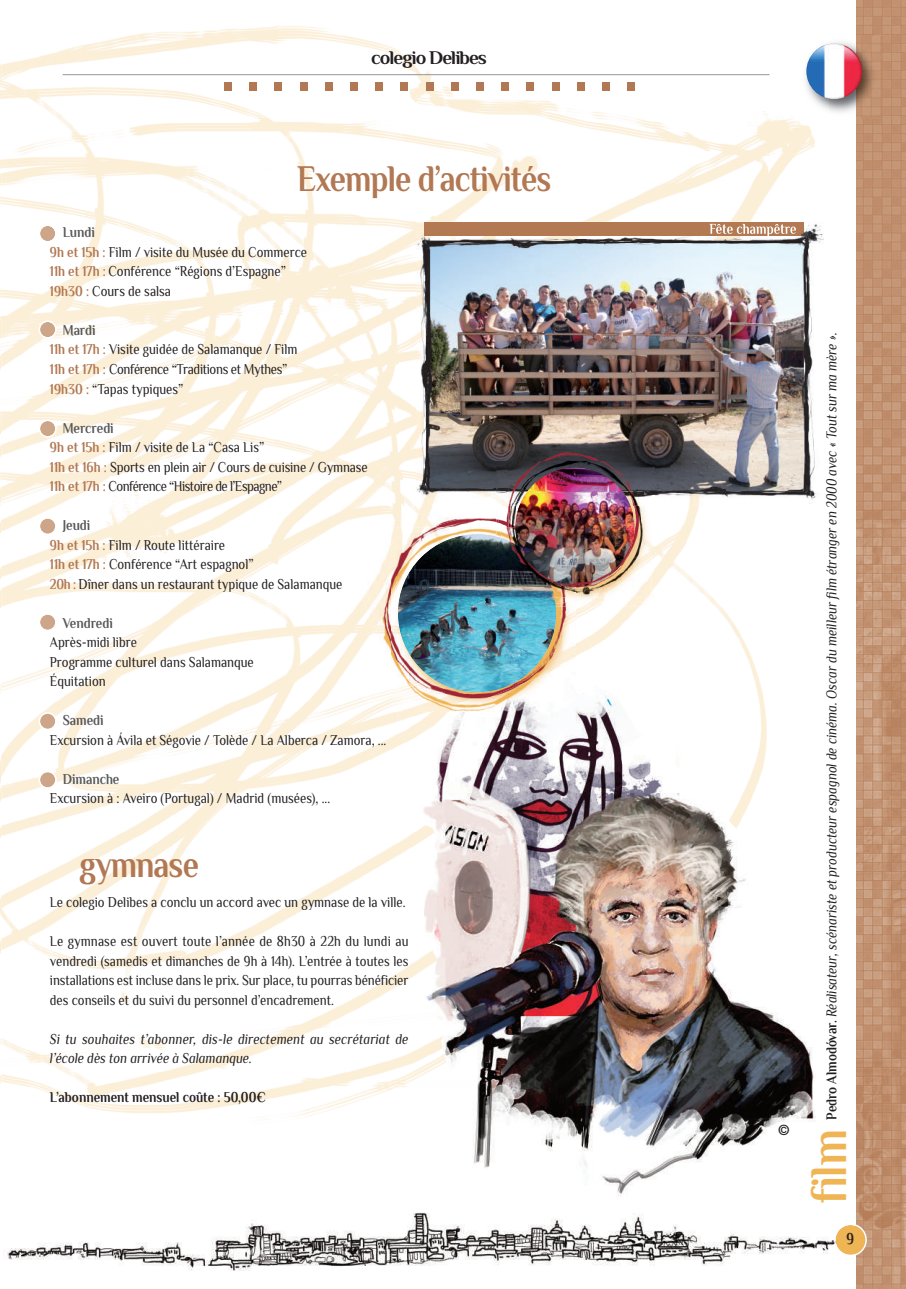
<style>
.page{position:relative;width:906px;height:1289px;background:#fff}
.page>*{position:absolute;margin:0;border:0;box-sizing:border-box;transform-origin:0 0}
.t1{font:700 52.65px "Philosopher";color:#efb454;scale:.82 1}
.t2{font:700 37.5px "Philosopher";letter-spacing:-.025em;color:#b17853;scale:.85 1}
.t3{font:700 19.35px "Philosopher";letter-spacing:-.05em;color:#231f20}
.t4{font:700 16.5px "Philosopher";color:#231f20;scale:.82 1}
.t5{font:15px/19.5px "Philosopher";color:#231f20;scale:.85 1}
.t6{font:italic 15px/19.5px "Philosopher";color:#231f20;scale:.85 1}
.t7{font:700 15px "Philosopher";color:#231f20;scale:.85 1}
.t8{font:700 15px "Philosopher";color:#57585a;scale:.85 1}
.t9{font:14.7px "Frutiger";color:#231f20}
.s1{font-weight:700;color:#57585a}
.s2{font-weight:700;color:#b17853}
.s3{font-weight:700;font-style:normal}
</style>
<div class="page">
<svg style="left:856px;top:0;width:50px;height:1288px;fill:#c29271"></svg>
<img style="left:1px;top:26px;width:823px;height:1245px">
<hr style="left:63px;top:74px;width:706px;height:1px;background:#939598">
<img style="left:799px;top:36px;width:83px;height:83px">
<img style="left:806px;top:43px;width:56px;height:56px;border-radius:50%">
<div style="left:224px;top:82px;width:8px;height:8px;background:#b17853"></div>
<div style="left:249px;top:82px;width:8px;height:8px;background:#b17853"></div>
<div style="left:274px;top:82px;width:8px;height:8px;background:#b17853"></div>
<div style="left:300px;top:82px;width:7px;height:8px;background:#b17853"></div>
<div style="left:325px;top:82px;width:8px;height:8px;background:#b17853"></div>
<div style="left:350px;top:82px;width:8px;height:8px;background:#b17853"></div>
<div style="left:375px;top:82px;width:8px;height:8px;background:#b17853"></div>
<div style="left:400px;top:82px;width:8px;height:8px;background:#b17853"></div>
<div style="left:426px;top:82px;width:7px;height:8px;background:#b17853"></div>
<div style="left:451px;top:82px;width:7px;height:8px;background:#b17853"></div>
<div style="left:476px;top:82px;width:8px;height:8px;background:#b17853"></div>
<div style="left:501px;top:82px;width:8px;height:8px;background:#b17853"></div>
<div style="left:526px;top:82px;width:8px;height:8px;background:#b17853"></div>
<div style="left:552px;top:82px;width:7px;height:8px;background:#b17853"></div>
<div style="left:577px;top:82px;width:7px;height:8px;background:#b17853"></div>
<div style="left:602px;top:82px;width:8px;height:8px;background:#b17853"></div>
<div style="left:627px;top:82px;width:8px;height:8px;background:#b17853"></div>
<img style="left:4px;top:1207px;width:830px;height:62px">
<svg style="left:39px;top:224px;width:18px;height:18px"></svg>
<svg style="left:39px;top:320px;width:18px;height:18px"></svg>
<svg style="left:39px;top:419px;width:18px;height:18px"></svg>
<svg style="left:39px;top:517px;width:18px;height:18px"></svg>
<svg style="left:39px;top:613px;width:18px;height:18px"></svg>
<svg style="left:39px;top:712px;width:18px;height:18px"></svg>
<svg style="left:39px;top:770px;width:18px;height:18px"></svg>
<img style="left:416px;top:221px;width:407px;height:285px">
<img style="left:426px;top:243px;width:377px;height:248px">
<div style="left:424px;top:223px;width:379px;height:13px;background:#b27953"></div>
<img style="left:709px;top:224px;width:44px;height:10px">
<svg style="left:834px;top:1223px;width:33px;height:33px"></svg>
<img style="left:420px;top:666px;width:395px;height:544px">
<img style="left:403px;top:735px;width:45px;height:11px">
<img style="left:396px;top:712px;width:1px;height:23px">
<img style="left:350px;top:549px;width:41px;height:145px">
<img style="left:575px;top:686px;width:20px;height:10px">
<img style="left:461px;top:712px;width:61px;height:23px">
<img style="left:575px;top:606px;width:25px;height:79px">
<img style="left:351px;top:506px;width:142px;height:43px">
<img style="left:454px;top:495px;width:39px;height:11px">
<img style="left:575px;top:621px;width:18px;height:54px">
<img style="left:431px;top:508px;width:65px;height:19px">
<img style="left:397px;top:712px;width:64px;height:23px">
<img style="left:356px;top:539px;width:35px;height:148px">
<img style="left:575px;top:675px;width:19px;height:15px">
<img style="left:448px;top:712px;width:45px;height:11px">
<img style="left:391px;top:527px;width:184px;height:185px">
<img style="left:461px;top:666px;width:114px;height:46px">
<img style="left:651px;top:461px;width:3px;height:70px">
<img style="left:579px;top:579px;width:75px;height:27px">
<img style="left:556px;top:604px;width:9px;height:2px">
<img style="left:508px;top:597px;width:21px;height:9px">
<img style="left:639px;top:445px;width:12px;height:16px">
<img style="left:496px;top:445px;width:46px;height:16px">
<img style="left:496px;top:461px;width:12px;height:19px">
<svg style="left:496px;top:527px;width:4px;height:9px"></svg>
<img style="left:496px;top:536px;width:12px;height:61px">
<img style="left:647px;top:491px;width:4px;height:15px">
<img style="left:644px;top:461px;width:7px;height:30px">
<img style="left:654px;top:545px;width:5px;height:32px">
<img style="left:620px;top:442px;width:16px;height:3px">
<svg style="left:534px;top:604px;width:22px;height:3px"></svg>
<img style="left:651px;top:531px;width:3px;height:48px">
<img style="left:579px;top:597px;width:12px;height:3px">
<img style="left:555px;top:597px;width:10px;height:7px">
<img style="left:529px;top:597px;width:26px;height:9px">
<img style="left:542px;top:445px;width:97px;height:16px">
<img style="left:496px;top:509px;width:12px;height:18px">
<img style="left:500px;top:527px;width:8px;height:14px">
<img style="left:502px;top:538px;width:6px;height:23px">
<img style="left:579px;top:506px;width:72px;height:91px">
<img style="left:634px;top:491px;width:13px;height:15px">
<svg style="left:493px;top:480px;width:15px;height:29px"></svg>
<img style="left:508px;top:461px;width:136px;height:30px">
<img style="left:508px;top:491px;width:7px;height:9px">
<img style="left:512px;top:486px;width:3px;height:5px">
<svg style="left:565px;top:587px;width:14px;height:19px"></svg>
<img style="left:508px;top:506px;width:7px;height:35px">
<img style="left:508px;top:500px;width:7px;height:6px">
<img style="left:554px;top:587px;width:14px;height:10px">
<img style="left:508px;top:541px;width:46px;height:56px">
<img style="left:515px;top:468px;width:119px;height:119px">
<p class="t3" style="left:371px;top:47px;width:117px">colegio Delibes</p>
<h2 class="t2" style="left:297px;top:159px;width:300px">Exemple d’activités</h2>
<p class="t5" style="left:50px;top:223px;width:304px;text-indent:13px"><span class="s1">Lundi<br></span><span class="s2">9h et 15h :</span> Film / visite du Musée du Commerce<br><span class="s2">11h et 17h :</span> Conférence “Régions d’Espagne”<br><span class="s2">19h30 :</span> Cours de salsa</p>
<p class="t5" style="left:50px;top:320px;width:293px;text-indent:13px"><span class="s1">Mardi<br></span><span class="s2">11h et 17h :</span> Visite guidée de Salamanque / Film<br><span class="s2">11h et 17h :</span> Conférence “Traditions et Mythes”<br><span class="s2">19h30 :</span> “Tapas typiques”</p>
<p class="t5" style="left:50px;top:418px;width:375px;text-indent:13px"><span class="s1">Mercredi<br></span><span class="s2">9h et 15h :</span> Film / visite de La “Casa Lis”<br><span class="s2">11h et 16h :</span> Sports en plein air / Cours de cuisine / Gymnase <span class="s2">11h et 17h :</span> Conférence “Histoire de l’Espagne”</p>
<p class="t5" style="left:50px;top:515px;width:346px;text-indent:13px"><span class="s1">Jeudi<br></span><span class="s2">9h et 15h :</span> Film / Route littéraire<br><span class="s2">11h et 17h :</span> Conférence “Art espagnol”<br><span class="s2">20h :</span> Dîner dans un restaurant typique de Salamanque</p>
<p class="t8" style="left:63px;top:614px;width:60px">Vendredi</p>
<p class="t5" style="left:50px;top:632px;width:241px">Après-midi libre<br>Programme culturel dans Salamanque<br>Équitation</p>
<p class="t8" style="left:63px;top:712px;width:50px">Samedi</p>
<p class="t5" style="left:50px;top:730px;width:397px">Excursion à Ávila et Ségovie / Tolède / La Alberca / Zamora, ...</p>
<p class="t8" style="left:63px;top:771px;width:68px">Dimanche</p>
<p class="t5" style="left:50px;top:788px;width:331px">Excursion à : Aveiro (Portugal) / Madrid (musées), ...</p>
<h2 class="t2" style="left:79px;top:844px;width:142px">gymnase</h2>
<p class="t5" style="left:50px;top:892px;width:420px">Le colegio Delibes a conclu un accord avec un gymnase de la ville.</p>
<p class="t5" style="left:50px;top:931px;width:423px;text-align:justify">Le gymnase est ouvert toute l’année de 8h30 à 22h du lundi au vendredi (samedis et dimanches de 9h à 14h). L’entrée à toutes les installations est incluse dans le prix. Sur place, tu pourras bénéficier des conseils et du suivi du personnel d’encadrement.</p>
<p class="t6" style="left:50px;top:1029px;width:423px">Si tu souhaites t’abonner, dis-le directement au secrétariat de l’école dès ton arrivée à Salamanque.</p>
<p class="t7" style="left:50px;top:1089px;width:255px">L’abonnement mensuel coûte : 50,00€</p>
<p class="t9" style="left:778px;top:1124px;width:13px">©</p>
<p class="t6" style="left:822px;top:1119px;width:927px;rotate:-90deg"><span class="s3">Pedro Almodóvar.</span> Réalisateur, scénariste et producteur espagnol de cinéma. Oscar du meilleur film étranger en 2000 avec « Tout sur ma mère ».</p>
<h1 class="t1" style="left:800px;top:1202px;width:91px;rotate:-90deg">film</h1>
<p class="t4" style="left:846px;top:1229px;width:11px">9</p>
</div>
